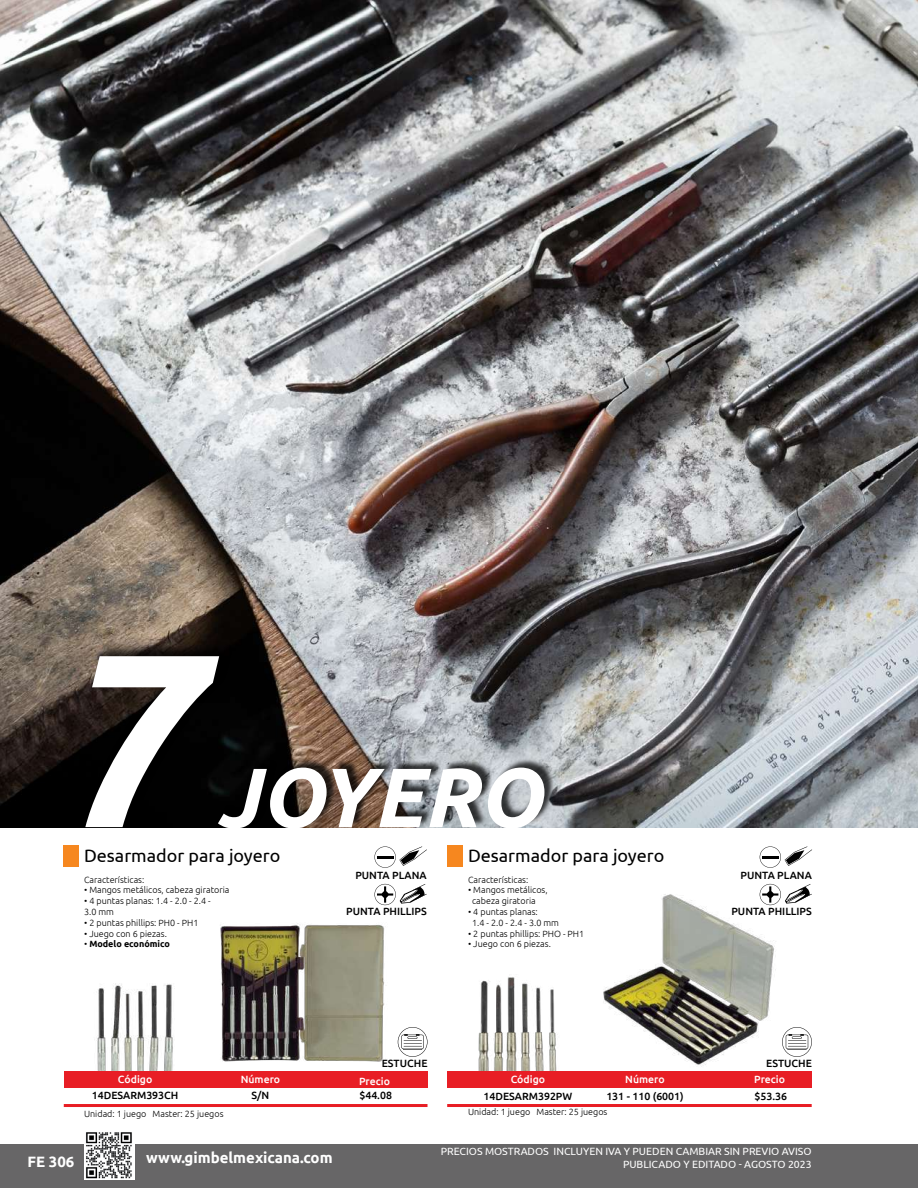
<style>
.page{position:relative;width:918px;height:1188px;background:#fff}
.page>*{position:absolute;margin:0;border:0;box-sizing:border-box;transform-origin:0 0}
.t1{font:italic 700 246.6px "Ubuntu";color:#fff}
.t2{font:italic 700 84.3px "Ubuntu";color:#fff}
.t3{font:18px "Ubuntu";color:#000}
.t4{font:700 15px "Ubuntu";color:#fff}
.t5{font:500 10.5px "Ubuntu";color:#000}
.t6{font:10.5px "Ubuntu";color:#fff}
.t7{font:500 10.5px "Ubuntu";color:#fff}
.t8{font:300 9px/10.8px "Ubuntu";color:#000}
.t9{font:700 9px "Ubuntu";color:#000}
.s1{font-weight:300}
</style>
<div class="page">
<div style="left:0;top:1145px;width:917px;height:43px;background:#676667"></div>
<img style="left:84px;top:1132px;width:50px;height:48px">
<img style="left:603px;top:892px;width:173px;height:175px">
<img style="left:220px;top:923px;width:164px;height:139px">
<img style="left:478px;top:977px;width:79px;height:94px">
<img style="left:97px;top:983px;width:76px;height:88px">
<div style="left:64px;top:845px;width:15px;height:21px;background:#f6871f"></div>
<div style="left:447px;top:845px;width:15px;height:21px;background:#f6871f"></div>
<div style="left:64px;top:1071px;width:364px;height:17px;background:#e81e25"></div>
<div style="left:447px;top:1071px;width:365px;height:17px;background:#e81e25"></div>
<hr style="left:64px;top:1104px;width:364px;height:3px;background:#e81e25">
<hr style="left:447px;top:1104px;width:365px;height:3px;background:#e81e25">
<svg style="left:782px;top:1027px;width:30px;height:30px"></svg>
<svg style="left:398px;top:1027px;width:30px;height:30px"></svg>
<img style="left:0;top:0;width:918px;height:827px">
<div style="left:221px;top:758px;width:335px;height:70px;background:#000;opacity:.75"></div>
<div style="left:84px;top:641px;width:149px;height:188px;background:#000;opacity:.75"></div>
<svg style="left:374px;top:846px;width:53px;height:22px"></svg>
<svg style="left:760px;top:846px;width:52px;height:22px"></svg>
<svg style="left:374px;top:884px;width:53px;height:21px"></svg>
<svg style="left:760px;top:884px;width:52px;height:21px"></svg>
<h1 class="t1" style="left:52px;top:590px;width:142px">7</h1>
<h2 class="t2" style="left:216px;top:746px;width:327px">JOYERO</h2>
<h3 class="t3" style="left:84px;top:844px;width:198px">Desarmador para joyero</h3>
<h3 class="t3" style="left:468px;top:844px;width:198px">Desarmador para joyero</h3>
<p class="t8" style="left:84px;top:874px;width:62px">Características:</p>
<p class="t8" style="left:84px;top:885px;width:147px">• Mangos metálicos, cabeza giratoria</p>
<p class="t8" style="left:84px;top:895px;width:128px">• 4 puntas planas: 1.4 - 2.0 - 2.4 -<br>3.0 mm</p>
<p class="t8" style="left:84px;top:917px;width:116px">• 2 puntas phillips: PH0 - PH1</p>
<p class="t8" style="left:84px;top:928px;width:84px">• Juego con 6 piezas.</p>
<p class="t9" style="left:84px;top:939px;width:87px"><span class="s1">•</span> Modelo económico</p>
<p class="t5" style="left:355px;top:868px;width:73px">PUNTA PLANA</p>
<p class="t5" style="left:741px;top:868px;width:73px">PUNTA PLANA</p>
<p class="t5" style="left:346px;top:905px;width:82px">PUNTA PHILLIPS</p>
<p class="t5" style="left:731px;top:905px;width:82px">PUNTA PHILLIPS</p>
<p class="t8" style="left:468px;top:874px;width:62px">Características:</p>
<p class="t8" style="left:472px;top:885px;width:77px;text-indent:-4px">• Mangos metálicos, cabeza giratoria</p>
<p class="t8" style="left:472px;top:906px;width:88px;text-indent:-4px">• 4 puntas planas:<br>1.4 - 2.0 - 2.4 - 3.0 mm</p>
<p class="t8" style="left:468px;top:928px;width:118px">• 2 puntas phillips: PHO - PH1</p>
<p class="t8" style="left:468px;top:939px;width:84px">• Juego con 6 piezas.</p>
<p class="t5" style="left:382px;top:1057px;width:47px">ESTUCHE</p>
<p class="t5" style="left:766px;top:1057px;width:47px">ESTUCHE</p>
<p class="t7" style="left:118px;top:1073px;width:36px">Código</p>
<p class="t7" style="left:241px;top:1073px;width:41px">Número</p>
<p class="t7" style="left:359px;top:1074px;width:32px">Precio</p>
<p class="t7" style="left:511px;top:1073px;width:36px">Código</p>
<p class="t7" style="left:625px;top:1073px;width:41px">Número</p>
<p class="t7" style="left:754px;top:1073px;width:32px">Precio</p>
<p class="t5" style="left:92px;top:1089px;width:88px">14DESARM393CH</p>
<p class="t5" style="left:252px;top:1089px;width:19px">S/N</p>
<p class="t5" style="left:359px;top:1089px;width:34px">$44.08</p>
<p class="t5" style="left:484px;top:1090px;width:90px">14DESARM392PW</p>
<p class="t5" style="left:606px;top:1090px;width:79px">131 - 110 (6001)</p>
<p class="t5" style="left:755px;top:1090px;width:34px">$53.36</p>
<p class="t8" style="left:84px;top:1108px;width:141px">Unidad: 1 juego Master: 25 juegos</p>
<p class="t8" style="left:468px;top:1107px;width:141px">Unidad: 1 juego Master: 25 juegos</p>
<p class="t6" style="left:441px;top:1145px;width:372px">PRECIOS MOSTRADOS INCLUYEN IVA Y PUEDEN CAMBIAR SIN PREVIO AVISO</p>
<h3 class="t4" style="left:28px;top:1152px;width:48px">FE 306</h3>
<h3 class="t4" style="left:146px;top:1149px;width:188px">www.gimbelmexicana.com</h3>
<p class="t6" style="left:623px;top:1158px;width:190px">PUBLICADO Y EDITADO - AGOSTO 2023</p>
</div>
